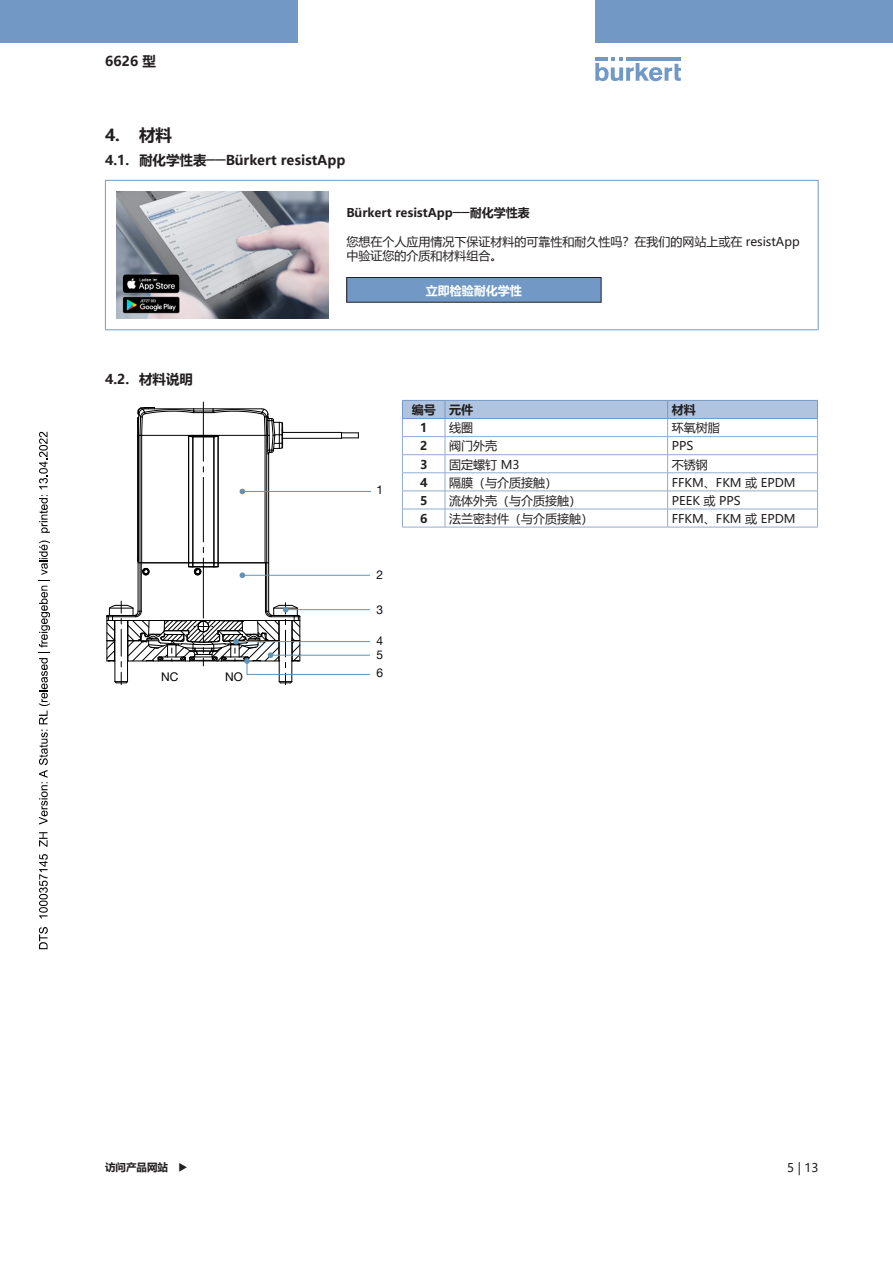
<style>
.page{position:relative;width:893px;height:1263px;background:#fff}
.page>*{position:absolute;margin:0;border:0;box-sizing:border-box;transform-origin:0 0}
.t1{font:700 16.5px "Microsoft Ya Hei";color:#231f20}
.t2{font:700 13.5px "Microsoft Ya Hei";color:#231f20}
.Bodytext___8pt{font:12px/14.4px "Microsoft Ya Hei";color:#231f20}
.Bodytext___8pt___bol{font:700 12px "Microsoft Ya Hei";color:#231f20}
.Bodytext___8pt___bol-2{font:700 12px "Microsoft Ya Hei";color:#fff}
.t3{font:12px "Helvetica Neue LTW1 G";color:#0a0a0c}
.t4{font:12px "Helvetica Neue LTW1 G";color:#000}
.t5{font:700 10.5px "Microsoft Ya Hei";color:#231f20}
</style>
<div class="page">
<svg style="left:595px;top:57px;width:86px;height:24px"></svg>
<hr style="left:626px;top:57px;width:55px;height:4px;background:#7299c6">
<div style="left:0;top:0;width:298px;height:42px;background:#7299c6"></div>
<div style="left:595px;top:0;width:298px;height:42px;background:#7299c6"></div>
<hr style="left:105px;top:180px;width:233px;height:1px;background:#7299c6">
<hr style="left:105px;top:181px;width:1px;height:148px;background:#7299c6">
<hr style="left:338px;top:180px;width:481px;height:1px;background:#7299c6">
<hr style="left:818px;top:181px;width:1px;height:148px;background:#7299c6">
<hr style="left:105px;top:329px;width:233px;height:1px;background:#7299c6">
<hr style="left:338px;top:329px;width:481px;height:1px;background:#7299c6">
<img style="left:116px;top:191px;width:213px;height:128px">
<div style="left:347px;top:277px;width:254px;height:25px;background:#7299c6"></div>
<div style="left:346px;top:277px;width:255px;height:26px;border:1px solid #231f20"></div>
<svg style="left:106px;top:401px;width:265px;height:284px"></svg>
<hr style="left:402px;top:527px;width:43px;height:1px;background:#91acd2">
<hr style="left:445px;top:527px;width:223px;height:1px;background:#91acd2">
<hr style="left:668px;top:527px;width:150px;height:1px;background:#91acd2">
<svg style="left:402px;top:400px;width:416px;height:127px"></svg>
<hr style="left:402px;top:418px;width:43px;height:1px;background:#7299c6">
<hr style="left:445px;top:418px;width:223px;height:1px;background:#7299c6">
<hr style="left:668px;top:418px;width:150px;height:1px;background:#7299c6">
<svg style="left:39px;top:927px;width:9px;height:22px"></svg>
<svg style="left:39px;top:854px;width:9px;height:64px"></svg>
<svg style="left:39px;top:832px;width:9px;height:15px"></svg>
<svg style="left:39px;top:540px;width:11px;height:285px"></svg>
<svg style="left:39px;top:495px;width:11px;height:38px"></svg>
<svg style="left:39px;top:432px;width:9px;height:57px"></svg>
<p class="t2" style="left:105px;top:52px;width:52px">6626 型</p>
<p class="t1" style="left:105px;top:123px;width:69px">4. 材料</p>
<p class="t2" style="left:105px;top:151px;width:242px">4.1. 耐化学性表──Bürkert resistApp</p>
<p class="t2" style="left:105px;top:369px;width:90px">4.2. 材料说明</p>
<p class="Bodytext___8pt___bol" style="left:346px;top:204px;width:185px">Bürkert resistApp──耐化学性表</p>
<p class="Bodytext___8pt" style="left:346px;top:234px;width:455px">您想在个人应用情况下保证材料的可靠性和耐久性吗？在我们的网站上或在 resistApp中验证您的介质和材料组合。</p>
<p class="Bodytext___8pt___bol-2" style="left:426px;top:282px;width:97px">立即检验耐化学性</p>
<p class="t3" style="left:376px;top:483px;width:8px">1</p>
<p class="t3" style="left:376px;top:568px;width:8px">2</p>
<p class="t3" style="left:376px;top:602px;width:8px">3</p>
<p class="t3" style="left:376px;top:633px;width:8px">4</p>
<p class="t3" style="left:376px;top:647px;width:8px">5</p>
<p class="Bodytext___8pt___bol" style="left:412px;top:402px;width:25px">编号</p>
<p class="Bodytext___8pt___bol" style="left:449px;top:402px;width:25px">元件</p>
<p class="Bodytext___8pt___bol" style="left:672px;top:402px;width:25px">材料</p>
<p class="Bodytext___8pt___bol" style="left:420px;top:420px;width:9px">1</p>
<p class="Bodytext___8pt" style="left:449px;top:420px;width:25px">线圈</p>
<p class="Bodytext___8pt" style="left:672px;top:420px;width:49px">环氧树脂</p>
<p class="Bodytext___8pt___bol" style="left:420px;top:438px;width:9px">2</p>
<p class="Bodytext___8pt" style="left:449px;top:439px;width:49px">阀门外壳</p>
<p class="Bodytext___8pt" style="left:672px;top:439px;width:23px">PPS</p>
<p class="Bodytext___8pt___bol" style="left:420px;top:456px;width:9px">3</p>
<p class="Bodytext___8pt" style="left:449px;top:457px;width:72px">固定螺钉 M3</p>
<p class="Bodytext___8pt" style="left:672px;top:457px;width:37px">不锈钢</p>
<p class="Bodytext___8pt___bol" style="left:420px;top:474px;width:9px">4</p>
<p class="Bodytext___8pt" style="left:449px;top:475px;width:109px">隔膜（与介质接触）</p>
<p class="Bodytext___8pt" style="left:672px;top:475px;width:125px">FFKM、FKM 或 EPDM</p>
<p class="Bodytext___8pt___bol" style="left:420px;top:492px;width:9px">5</p>
<p class="Bodytext___8pt" style="left:449px;top:493px;width:133px">流体外壳（与介质接触）</p>
<p class="Bodytext___8pt" style="left:672px;top:493px;width:70px">PEEK 或 PPS</p>
<p class="Bodytext___8pt___bol" style="left:420px;top:510px;width:9px">6</p>
<p class="Bodytext___8pt" style="left:449px;top:511px;width:145px">法兰密封件（与介质接触）</p>
<p class="Bodytext___8pt" style="left:672px;top:511px;width:125px">FFKM、FKM 或 EPDM</p>
<p class="t4" style="left:161px;top:669px;width:19px">NC</p>
<p class="t4" style="left:225px;top:669px;width:19px">NO</p>
<p class="t3" style="left:376px;top:666px;width:8px">6</p>
<p class="t5" style="left:105px;top:1159px;width:84px">访问产品网站 ◆</p>
<p class="Bodytext___8pt" style="left:787px;top:1160px;width:33px">5 | 13</p>
</div>
